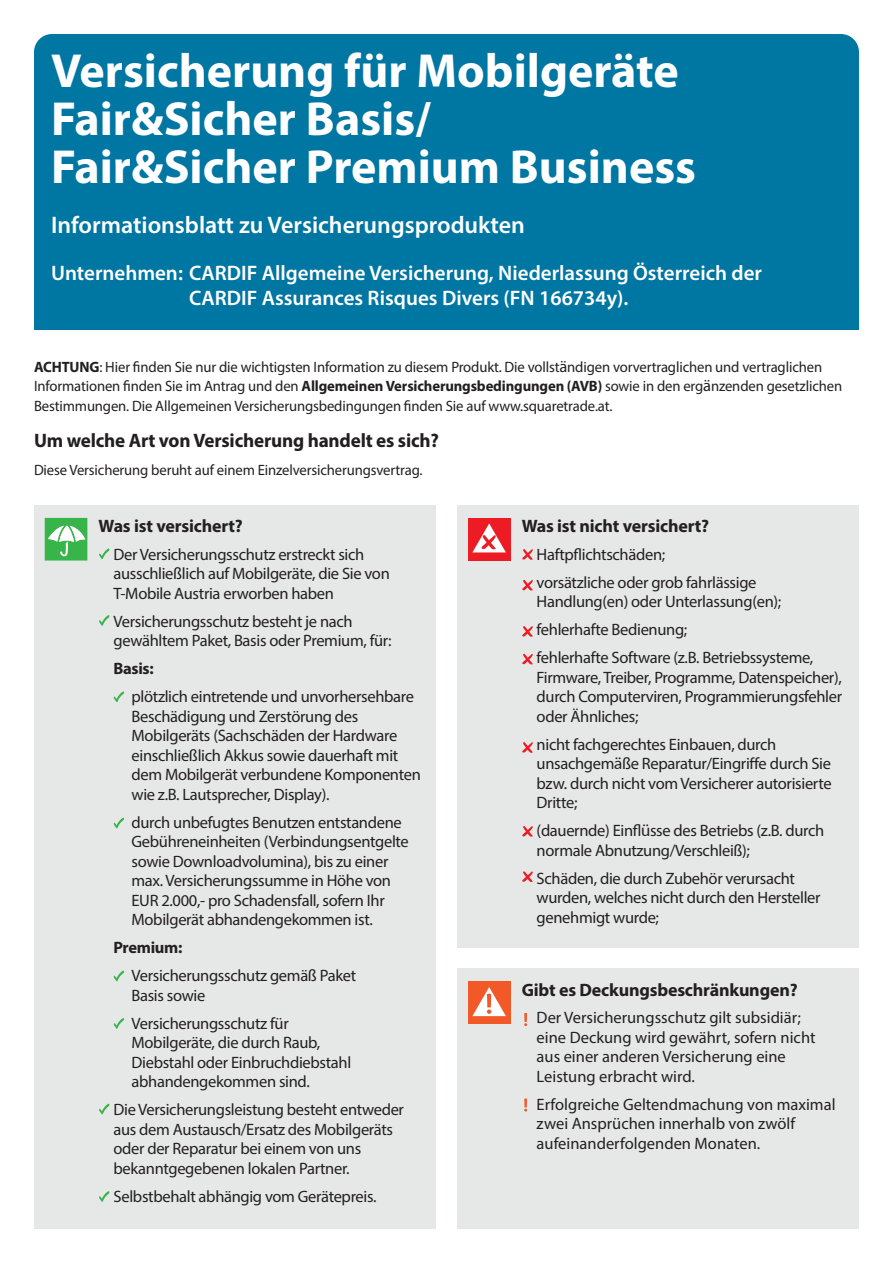
<style>
.page{position:relative;width:893px;height:1263px;background:#fff}
.page>*{position:absolute;margin:0;border:0;box-sizing:border-box;transform-origin:0 0}
.Form_title{font:700 48px "Myriad Pro";color:#fff}
.Company_Product_header{font:600 24px "Myriad Pro";color:#fff}
.Company_Product_header-2{font:600 21px/25.2px "Myriad Pro";color:#fff;text-align:center}
.Form_intro{font:700 19.5px "Myriad Pro";letter-spacing:-.01em;color:#231f20}
.t1{font:700 18px "Myriad Pro";letter-spacing:-.01em;color:#241f21}
.t2{font:16.5px/19.5px "Myriad Pro";letter-spacing:-.02em;color:#241f21}
.t3{font:16.5px/19.5px "Myriad Pro";color:#241f21}
.t4{font:700 16.5px "Myriad Pro";letter-spacing:-.02em;color:#241f21}
.Form_intro-2{font:15px/19.5px "Myriad Pro";letter-spacing:-.01em;color:#231f20}
.s1{font-weight:700}
.s2{font-size:16.5px;color:#241f21}
.s3{font-family:"Lato"}
</style>
<div class="page">
<div style="left:34px;top:34px;width:825px;height:296px;background:#0076a3;border-radius:18px"></div>
<div style="left:34px;top:505px;width:402px;height:724px;background:#e6e8e8"></div>
<div style="left:457px;top:505px;width:402px;height:442px;background:#e6e8e8"></div>
<div style="left:457px;top:969px;width:402px;height:260px;background:#e6e8e8"></div>
<svg style="left:45px;top:518px;width:42px;height:42px;background:#64c572"></svg>
<svg style="left:99px;top:548px;width:11px;height:11px"></svg>
<svg style="left:99px;top:1104px;width:11px;height:10px"></svg>
<svg style="left:99px;top:615px;width:11px;height:11px"></svg>
<svg style="left:99px;top:1191px;width:11px;height:11px"></svg>
<svg style="left:114px;top:691px;width:11px;height:11px"></svg>
<svg style="left:114px;top:818px;width:11px;height:10px"></svg>
<svg style="left:114px;top:971px;width:11px;height:10px"></svg>
<svg style="left:114px;top:1018px;width:10px;height:11px"></svg>
<div style="left:468px;top:518px;width:42px;height:42px;background:#ed1c24"></div>
<svg style="left:472px;top:523px;width:34px;height:29px"></svg>
<svg style="left:522px;top:580px;width:11px;height:10px"></svg>
<svg style="left:522px;top:654px;width:11px;height:10px"></svg>
<svg style="left:522px;top:742px;width:11px;height:11px"></svg>
<svg style="left:522px;top:826px;width:11px;height:11px"></svg>
<svg style="left:522px;top:871px;width:11px;height:11px"></svg>
<svg style="left:522px;top:549px;width:11px;height:11px"></svg>
<svg style="left:522px;top:626px;width:11px;height:11px"></svg>
<div style="left:468px;top:981px;width:42px;height:43px;background:#f25929"></div>
<svg style="left:472px;top:987px;width:34px;height:29px"></svg>
<svg style="left:524px;top:1013px;width:3px;height:13px"></svg>
<svg style="left:524px;top:1098px;width:3px;height:13px"></svg>
<p class="Form_title" style="left:51px;top:40px;width:629px">Versicherung für Mobilgeräte</p>
<p class="Form_title" style="left:51px;top:88px;width:382px">Fair&amp;Sicher Basis/</p>
<p class="Form_title" style="left:51px;top:136px;width:646px">Fair&amp;Sicher Premium Business</p>
<p class="Company_Product_header" style="left:51px;top:210px;width:475px">Informationsblatt zu Versicherungsprodukten</p>
<p class="Company_Product_header-2" style="left:51px;top:259px;width:712px">Unternehmen: CARDIF Allgemeine Versicherung, Niederlassung Österreich der<br>CARDIF Assurances Risques Divers (FN 166734y).</p>
<p class="Form_intro-2" style="left:34px;top:357px;width:810px"><span class="s1">ACHTUNG</span>: Hier finden Sie nur die wichtigsten Information zu diesem Produkt. Die vollst<span class="s2">ä</span>ndigen vorvertraglichen und vertraglichen<br>Informationen finden Sie im Antrag und den <span class="s1">Allgemeinen Versicherungsbedingungen (AVB)</span> sowie in den erg<span class="s2">ä</span>nzenden gesetzlichen<br>Bestimmungen. Die Allgemeinen Versicherungsbedingungen finden Sie auf www.squaretrade.at.</p>
<p class="Form_intro" style="left:34px;top:428px;width:406px">Um welche Art von Versicherung handelt es sich?</p>
<p class="Form_intro-2" style="left:34px;top:460px;width:390px">Diese Versicherung beruht auf einem Einzelversicherungsvertrag.</p>
<p class="t1" style="left:99px;top:514px;width:146px">Was ist versichert?</p>
<p class="t1" style="left:522px;top:514px;width:189px">Was ist nicht versichert?</p>
<p class="t2" style="left:114px;top:544px;width:278px">Der Versicherungsschutz erstreckt sich ausschließlich auf Mobilgeräte, die Sie von<br>T-Mobile Austria erworben haben</p>
<p class="t2" style="left:114px;top:611px;width:280px">Versicherungsschutz besteht je nach gewähltem Paket, Basis oder Premium, für:</p>
<p class="t4" style="left:114px;top:658px;width:42px">Basis:</p>
<p class="t2" style="left:132px;top:686px;width:291px">plötzlich eintretende und unvorhersehbare Beschädigung und Zerstörung des Mobilgeräts (Sachschäden der Hardware einschließlich Akkus sowie dauerhaft mit dem Mobilgerät verbundene Komponenten wie z.B. Lautsprecher, Display).</p>
<p class="t2" style="left:132px;top:812px;width:279px">durch unbefugtes Benutzen entstandene Gebühreneinheiten (Verbindungsentgelte sowie Downloadvolumina), bis zu einer max. Versicherungssumme in Höhe von EUR 2.000,- pro Schadensfall, sofern Ihr Mobilgerät abhandengekommen ist.</p>
<p class="t4" style="left:114px;top:937px;width:70px">Premium:</p>
<p class="t2" style="left:132px;top:965px;width:226px">Versicherungsschutz gemäß Paket<br>Basis sowie</p>
<p class="t2" style="left:132px;top:1013px;width:221px">Versicherungsschutz für<br>Mobilgeräte, die durch Raub,<br>Diebstahl oder Einbruchdiebstahl abhandengekommen sind.</p>
<p class="t2" style="left:114px;top:1099px;width:292px">Die Versicherungsleistung besteht entweder aus dem Austausch/Ersatz des Mobilgeräts oder der Reparatur bei einem von uns bekanntgegebenen lokalen Partner.</p>
<p class="t2" style="left:114px;top:1186px;width:264px">Selbstbehalt abhängig vom Gerätepreis.</p>
<p class="t2" style="left:537px;top:544px;width:130px">Haftpflichtschäden;</p>
<p class="t2" style="left:537px;top:572px;width:246px">vorsätzliche oder grob fahrlässige<br>Handlung(en) oder Unterlassung(en);</p>
<p class="t2" style="left:537px;top:619px;width:152px">fehlerhafte Bedienung;</p>
<p class="t2" style="left:537px;top:647px;width:307px">fehlerhafte Software (z.B. Betriebssysteme, Firmware, Treiber, Programme, Datenspeicher), durch Computerviren, Programmierungsfehler oder Ähnliches;</p>
<p class="t2" style="left:537px;top:734px;width:297px">nicht fachgerechtes Einbauen, durch unsachgem<span class="s3">ä</span>ße Reparatur/Eingriffe durch Sie bzw. durch nicht vom Versicherer autorisierte Dritte;</p>
<p class="t2" style="left:537px;top:820px;width:289px">(dauernde) Einfl<span class="s3">ü</span>sse des Betriebs (z.B. durch normale Abnutzung/Verschleiß);</p>
<p class="t2" style="left:537px;top:868px;width:285px">Schäden, die durch Zubehör verursacht wurden, welches nicht durch den Hersteller genehmigt wurde;</p>
<p class="t1" style="left:522px;top:978px;width:277px">Gibt es Deckungsbeschränkungen?</p>
<p class="t3" style="left:537px;top:1008px;width:280px">Der Versicherungsschutz gilt subsidiär; eine Deckung wird gewährt, sofern nicht aus einer anderen Versicherung eine Leistung erbracht wird.</p>
<p class="t3" style="left:537px;top:1094px;width:300px">Erfolgreiche Geltendmachung von maximal zwei Ansprüchen innerhalb von zwölf aufeinanderfolgenden Monaten.</p>
</div>
